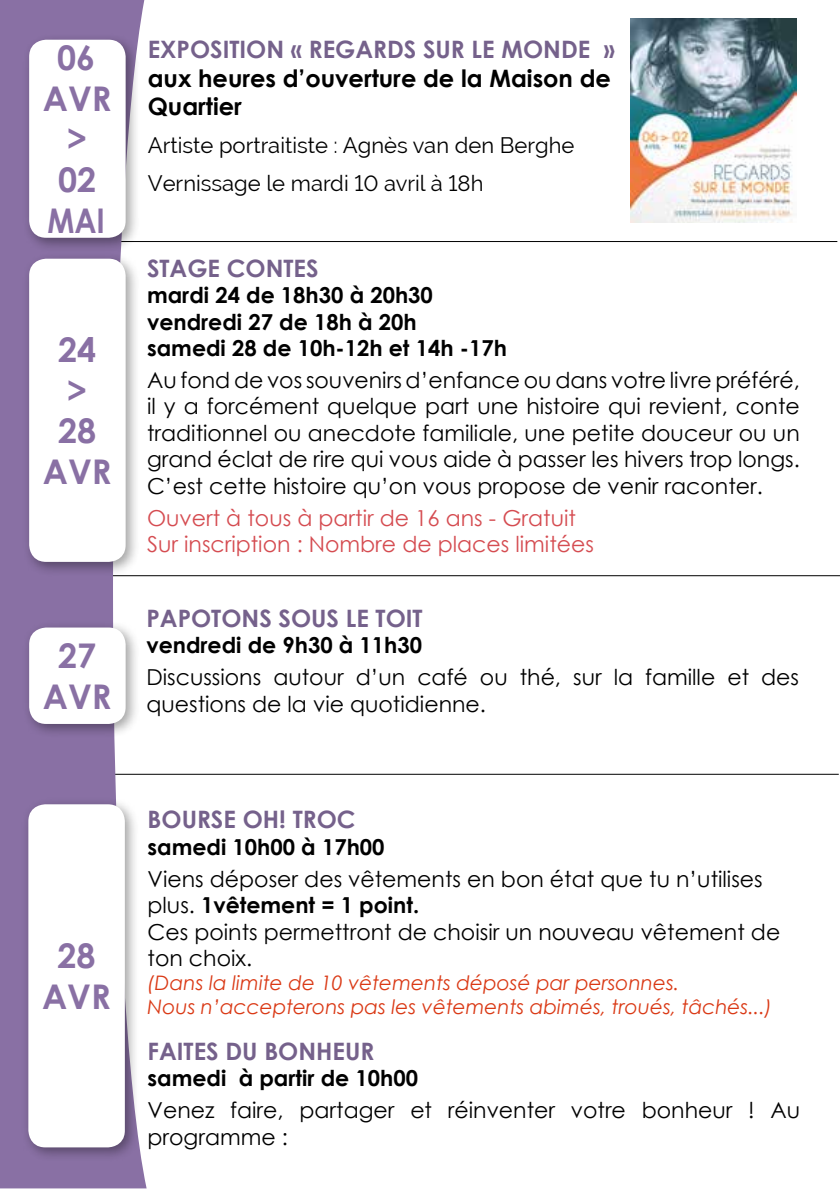
<style>
.page{position:relative;width:840px;height:1191px;background:#fff}
.page>*{position:absolute;margin:0;border:0;box-sizing:border-box;transform-origin:0 0}
.t1{font:700 34px/40.8px "Century Gothic";color:#8970a4;text-align:center}
.t2{font:700 24px "Century Gothic";color:#75618b}
.t3{font:700 24px/28.8px "Century Gothic";color:#000}
.t4{font:22px/26.4px "Century Gothic";color:#000}
.t5{font:700 22px/26.4px "Century Gothic";color:#000}
.t6{font:22px/26.4px "Century Gothic";color:#d54c51}
.t7{font:22px/37.8px "Raleway";color:#000}
.t8{font:italic 20px/24px "Century Gothic";color:#da3915}
.s1{font-weight:700}
</style>
<div class="page">
<hr style="left:100px;top:241px;width:736px;height:1px;background:#000">
<hr style="left:102px;top:575px;width:737px;height:1px;background:#000">
<hr style="left:101px;top:774px;width:737px;height:1px;background:#000">
<svg style="left:0;top:0;width:146px;height:1188px;fill:#8970a4"></svg>
<div style="left:21px;top:797px;width:118px;height:365px;background:#000;opacity:.37"></div>
<div style="left:28px;top:804px;width:97px;height:343px;background:#fff;border-radius:17px"></div>
<div style="left:22px;top:252px;width:118px;height:324px;background:#000;opacity:.37"></div>
<div style="left:29px;top:259px;width:97px;height:303px;background:#fff;border-radius:17px"></div>
<div style="left:22px;top:33px;width:118px;height:220px;background:#000;opacity:.37"></div>
<div style="left:29px;top:40px;width:97px;height:198px;background:#fff;border-radius:17px"></div>
<img style="left:630px;top:18px;width:165px;height:205px">
<div style="left:22px;top:620px;width:118px;height:118px;background:#000;opacity:.37"></div>
<div style="left:29px;top:627px;width:97px;height:97px;background:#fff;border-radius:17px"></div>
<h1 class="t1" style="left:43px;top:36px;width:70px">06<br>AVR &gt;<br>02<br>MAI</h1>
<h1 class="t1" style="left:43px;top:327px;width:70px">24<br>&gt;<br>28<br>AVR</h1>
<h1 class="t1" style="left:43px;top:634px;width:70px">27<br>AVR</h1>
<p class="t2" style="left:148px;top:31px;width:468px">EXPOSITION « REGARDS SUR LE MONDE »</p>
<p class="t3" style="left:148px;top:62px;width:464px">aux heures d’ouverture de la Maison de<br>Quartier</p>
<p class="t7" style="left:148px;top:126px;width:428px">Artiste portraitiste : Agnès van den Berghe<br>Vernissage le mardi 10 avril à 18h</p>
<p class="t2" style="left:147px;top:250px;width:173px">STAGE CONTES</p>
<p class="t5" style="left:147px;top:281px;width:361px">mardi 24 de 18h30 à 20h30 vendredi 27 de 18h à 20h<br>samedi 28 de 10h-12h et 14h -17h</p>
<p class="t4" style="left:147px;top:366px;width:654px;text-align:justify">Au fond de vos souvenirs d’enfance ou dans votre livre préféré, il y a forcément quelque part une histoire qui revient, conte traditionnel ou anecdote familiale, une petite douceur ou un grand éclat de rire qui vous aide à passer les hivers trop longs.<br>C’est cette histoire qu’on vous propose de venir raconter.</p>
<p class="t6" style="left:147px;top:504px;width:448px">Ouvert à tous à partir de 16 ans - Gratuit<br>Sur inscription : Nombre de places limitées</p>
<p class="t2" style="left:146px;top:600px;width:278px">PAPOTONS SOUS LE TOIT</p>
<p class="t5" style="left:146px;top:631px;width:277px">vendredi de 9h30 à 11h30</p>
<p class="t4" style="left:146px;top:663px;width:653px">Discussions autour d’un café ou thé, sur la famille et des questions de la vie quotidienne.</p>
<h1 class="t1" style="left:42px;top:934px;width:70px">28<br>AVR</h1>
<p class="t2" style="left:147px;top:801px;width:209px">BOURSE OH! TROC</p>
<p class="t5" style="left:147px;top:832px;width:238px">samedi 10h00 à 17h00</p>
<p class="t4" style="left:147px;top:865px;width:634px">Viens déposer des vêtements en bon état que tu n’utilises plus. <span class="s1">1vêtement = 1 point.<br></span>Ces points permettront de choisir un nouveau vêtement de ton choix.</p>
<p class="t8" style="left:147px;top:970px;width:626px">(Dans la limite de 10 vêtements déposé par personnes.<br>Nous n’accepterons pas les vêtements abimés, troués, tâchés...)</p>
<p class="t2" style="left:147px;top:1032px;width:228px">FAITES DU BONHEUR</p>
<p class="t5" style="left:147px;top:1063px;width:272px">samedi à partir de 10h00</p>
<p class="t4" style="left:147px;top:1096px;width:654px">Venez faire, partager et réinventer votre bonheur ! Au programme :</p>
</div>
